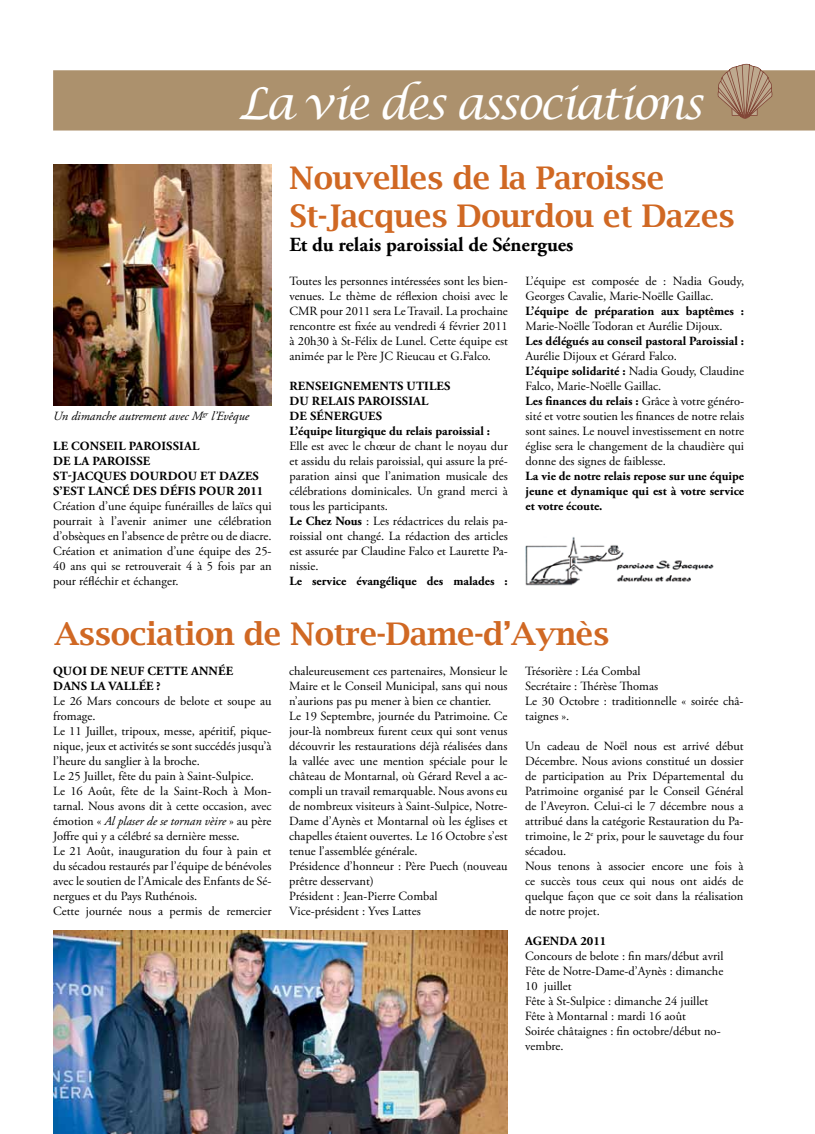
<style>
.page{position:relative;width:815px;height:1134px;background:#fff}
.page>*{position:absolute;margin:0;border:0;box-sizing:border-box;transform-origin:0 0}
.t1{font:italic 43.75px "Lucida Calligraphy";letter-spacing:-.06em;color:#fff}
.t2{font:600 31.25px/37.5px "Lucida Bright";letter-spacing:-.01em;color:#d06823}
.t3{font:700 20px "Adobe Garamond Pro";color:#000}
.t4{font:12.5px/15px "Adobe Garamond Pro";color:#000}
.t5{font:700 12.5px/15px "Adobe Garamond Pro";color:#000}
.t6{font:italic 12.5px "Adobe Garamond Pro";color:#000}
.s1{font-weight:700}
.s2{font-style:italic}
</style>
<div class="page">
<img style="left:53px;top:930px;width:455px;height:204px">
<img style="left:53px;top:165px;width:219px;height:240px">
<div style="left:53px;top:70px;width:762px;height:61px;background:#ac916d"></div>
<svg style="left:718px;top:64px;width:54px;height:55px;background:#b0927a"></svg>
<img style="left:526px;top:537px;width:188px;height:48px">
<h1 class="t1" style="left:239px;top:77px;width:466px">La vie des associations</h1>
<p class="t6" style="left:53px;top:409px;width:198px">Un dimanche autrement avec M<sup>gr</sup> l’Evêque</p>
<p class="t5" style="left:53px;top:439px;width:45px">Le conseil</p>
<p class="t5" style="left:53px;top:439px;width:116px;text-indent:76px">paroissial dela paroisse<br>St-Jacques</p>
<p class="t5" style="left:130px;top:469px;width:124px">Dourdou et Dazes</p>
<p class="t5" style="left:53px;top:484px;width:19px">s’est</p>
<p class="t5" style="left:88px;top:484px;width:10px">lanc</p>
<p class="t5" style="left:122px;top:484px;width:143px">é des défis pour 2011</p>
<p class="t4" style="left:53px;top:499px;width:220px;text-align:justify">Création d’une équipe funérailles de laïcs qui pourrait à l’avenir animer une célébration d’obsèques en l’absence de prêtre ou de diacre.<br>Création et animation d’une équipe des 25- 40 ans qui se retrouverait 4 à 5 fois par an pour réfléchir et échanger.</p>
<h2 class="t2" style="left:289px;top:159px;width:447px">Nouvelles de la Paroisse<br>St-Jacques Dourdou et Dazes</h2>
<h3 class="t3" style="left:289px;top:233px;width:286px">Et du relais paroissial de Sénergues</h3>
<p class="t4" style="left:289px;top:274px;width:220px;text-align:justify">Toutes les personnes intéressées sont les bien&shy;venues. Le thème de réflexion choisi avec le CMR pour 2011 sera Le Travail. La prochaine rencontre est fixée au vendredi 4 février 2011 à 20h30 à St-Félix de Lunel. Cette équipe est animée par le Père JC Rieucau et G.Falco.</p>
<p class="t5" style="left:289px;top:379px;width:17px">Rensei</p>
<p class="t5" style="left:334px;top:379px;width:19px">gnements</p>
<p class="t5" style="left:407px;top:379px;width:9px">utiles</p>
<p class="t5" style="left:289px;top:394px;width:31px">du relais</p>
<p class="t5" style="left:358px;top:394px;width:40px">paroissial</p>
<p class="t5" style="left:289px;top:409px;width:45px">de Séner</p>
<p class="t5" style="left:289px;top:409px;width:202px;text-indent:60px">gues<br>L’équipe liturgique du relais paroissial :</p>
<p class="t4" style="left:289px;top:439px;width:220px">Elle est avec le chœur de chant le noyau dur et assidu du relais paroissial, qui assure la pré&shy;paration ainsi que l’animation musicale des célébrations dominicales. Un grand merci à tous les participants.<br><span class="s1">Le Chez Nous</span> : Les rédactrices du relais pa&shy;roissial ont changé. La rédaction des articles est assurée par Claudine Falco et Laurette Pa&shy;nissie.</p>
<p class="t5" style="left:289px;top:574px;width:220px">Le service évangélique des malades :</p>
<p class="t4" style="left:526px;top:274px;width:220px">L’équipe est composée de : Nadia Goudy,<br>Georges Cavalie, Marie-Noëlle Gaillac.</p>
<p class="t5" style="left:526px;top:304px;width:220px">L’équipe de préparation aux baptêmes :</p>
<p class="t4" style="left:526px;top:319px;width:199px">Marie-Noëlle Todoran et Aurélie Dijoux.</p>
<p class="t5" style="left:526px;top:334px;width:220px">Les délégués au conseil pastoral Paroissial :</p>
<p class="t4" style="left:526px;top:349px;width:220px">Aurélie Dijoux et Gérard Falco.<br><span class="s1">L’équipe solidarité :</span> Nadia Goudy, Claudine Falco, Marie-Noëlle Gaillac.<br><span class="s1">Les finances du relais :</span> Grâce à votre généro&shy;sité et votre soutien les finances de notre relais sont saines. Le nouvel investissement en notre église sera le changement de la chaudière qui donne des signes de faiblesse.</p>
<p class="t5" style="left:526px;top:469px;width:220px;text-align:justify">La vie de notre relais repose sur une équipe jeune et dynamique qui est à votre service et votre écoute.</p>
<h2 class="t2" style="left:54px;top:615px;width:557px">Association de Notre-Dame-d’Aynès</h2>
<p class="t5" style="left:53px;top:664px;width:67px">Quoi de neuf</p>
<p class="t5" style="left:147px;top:664px;width:9px">cette</p>
<p class="t5" style="left:191px;top:664px;width:11px">ann</p>
<p class="t5" style="left:218px;top:664px;width:14px">ée</p>
<p class="t5" style="left:53px;top:679px;width:20px">dans</p>
<p class="t5" style="left:90px;top:679px;width:27px">la vall</p>
<p class="t5" style="left:139px;top:679px;width:23px">ée ?</p>
<p class="t4" style="left:53px;top:694px;width:220px">Le 26 Mars concours de belote et soupe au fromage.<br>Le 11 Juillet, tripoux, messe, apéritif, pique&shy;nique, jeux et activités se sont succédés jusqu’à l’heure du sanglier à la broche.<br>Le 25 Juillet, fête du pain à Saint-Sulpice.<br>Le 16 Août, fête de la Saint-Roch à Mon&shy;tarnal. Nous avons dit à cette occasion, avec émotion « <span class="s2">Al plaser de se tornan vèire</span> » au père Joffre qui y a célébré sa dernière messe.<br>Le 21 Août, inauguration du four à pain et du sécadou restaurés par l’équipe de bénévoles avec le soutien de l’Amicale des Enfants de Sé&shy;nergues et du Pays Ruthénois.<br>Cette journée nous a permis de remercier</p>
<p class="t4" style="left:289px;top:664px;width:220px">chaleureusement ces partenaires, Monsieur le Maire et le Conseil Municipal, sans qui nous n’aurions pas pu mener à bien ce chantier.<br>Le 19 Septembre, journée du Patrimoine. Ce jour-là nombreux furent ceux qui sont venus découvrir les restaurations déjà réalisées dans la vallée avec une mention spéciale pour le château de Montarnal, où Gérard Revel a ac&shy;compli un travail remarquable. Nous avons eu de nombreux visiteurs à Saint-Sulpice, Notre-Dame d’Aynès et Montarnal où les églises et chapelles étaient ouvertes. Le 16 Octobre s’est tenue l’assemblée générale.<br>Présidence d’honneur : Père Puech (nouveau prêtre desservant)<br>Président : Jean-Pierre Combal Vice-président : Yves Lattes</p>
<p class="t4" style="left:525px;top:664px;width:220px">Trésorière : Léa Combal<br>Secrétaire : Thérèse Thomas<br>Le 30 Octobre : traditionnelle « soirée châ&shy;taignes ».</p>
<p class="t4" style="left:525px;top:739px;width:220px">Un cadeau de Noël nous est arrivé début Décembre. Nous avions constitué un dossier de participation au Prix Départemental du Patrimoine organisé par le Conseil Général de l’Aveyron. Celui-ci le 7 décembre nous a attribué dans la catégorie Restauration du Pa&shy;trimoine, le 2<sup>e</sup> prix, pour le sauvetage du four sécadou.<br>Nous tenons à associer encore une fois à ce succès tous ceux qui nous ont aidés de quelque façon que ce soit dans la réalisation de notre projet.</p>
<p class="t5" style="left:525px;top:934px;width:83px">Agenda 2011</p>
<p class="t4" style="left:525px;top:949px;width:200px">Concours de belote : fin mars/début avril<br>Fête de Notre-Dame-d’Aynès : dimanche<br>10 juillet<br>Fête à St-Sulpice : dimanche 24 juillet<br>Fête à Montarnal : mardi 16 août<br>Soirée châtaignes : fin octobre/début no&shy;vembre.</p>
</div>
